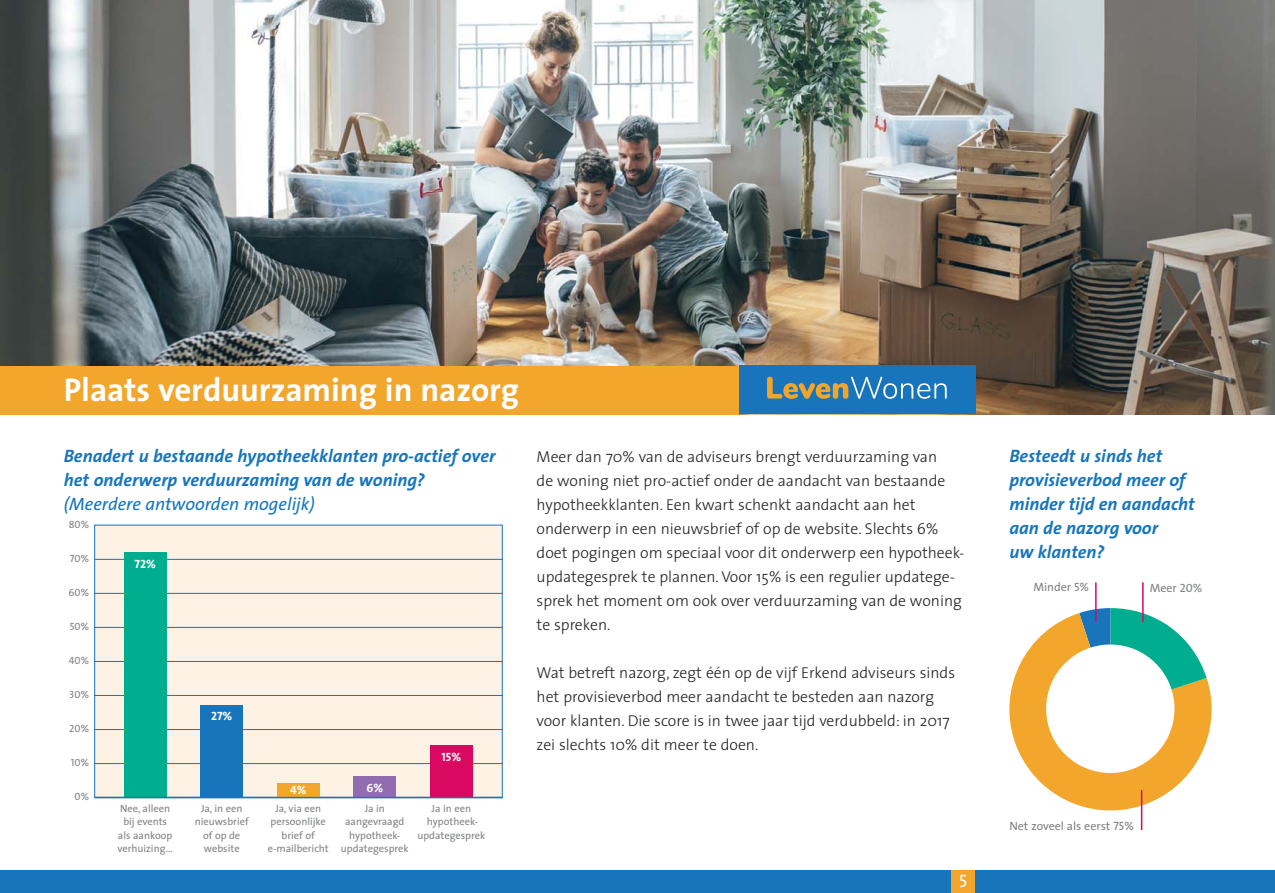
<style>
.page{position:relative;width:1275px;height:893px;background:#fff}
.page>*{position:absolute;margin:0;border:0;box-sizing:border-box;transform-origin:0 0}
.t1{font:700 33px "The Sans";color:#fff}
.t2{font:italic 700 18px/24px "The Sans";color:#1875bc}
.t3{font:italic 18px "The Sans";color:#1875bc}
.t4{font:18px "The Sans Caps";color:#fff}
.t5{font:300 15.75px/24px "The Sans";color:#231f20}
.t6{font:12px "The Sans";color:#808285}
.t7{font:12px "The Sans Bold Caps";color:#fff}
.t8{font:10.5px/13.5px "The Sans";color:#808285;text-align:center}
.t9{font:10.5px "The Sans Caps";color:#808285}
.s1{font-family:"The Sans Caps"}
</style>
<div class="page">
<svg style="left:1009px;top:613px;width:203px;height:209px;fill:#f2a62c"></svg>
<svg style="left:1079px;top:608px;width:128px;height:101px"></svg>
<div style="left:1046px;top:644px;width:129px;height:129px;background:#fff;border-radius:50%"></div>
<div style="left:95px;top:525px;width:407px;height:272px;background:#fdf2e4"></div>
<div style="left:277px;top:783px;width:43px;height:14px;background:#f2a62c"></div>
<div style="left:354px;top:776px;width:42px;height:20px;background:#916caf"></div>
<hr style="left:94px;top:763px;width:409px;height:1px;background:#1875bc">
<hr style="left:94px;top:729px;width:409px;height:1px;background:#1875bc">
<hr style="left:94px;top:695px;width:409px;height:1px;background:#1875bc">
<hr style="left:94px;top:661px;width:409px;height:1px;background:#1875bc">
<hr style="left:94px;top:627px;width:409px;height:1px;background:#1875bc">
<hr style="left:94px;top:593px;width:409px;height:1px;background:#1875bc">
<hr style="left:94px;top:559px;width:409px;height:1px;background:#1875bc">
<div style="left:124px;top:552px;width:42px;height:245px;background:#00ad8e"></div>
<div style="left:200px;top:705px;width:43px;height:92px;background:#1875bc"></div>
<div style="left:430px;top:745px;width:43px;height:51px;background:#d90861"></div>
<hr style="left:94px;top:796px;width:409px;height:2px;background:#1875bc">
<img style="left:0;top:0;width:1275px;height:414px">
<div style="left:0;top:366px;width:739px;height:48px;background:#f2a62c"></div>
<div style="left:739px;top:366px;width:236px;height:48px;background:#1875bc"></div>
<svg style="left:767px;top:377px;width:180px;height:22px"></svg>
<div style="left:0;top:870px;width:1275px;height:22px;background:#1875bc"></div>
<hr style="left:1095px;top:582px;width:2px;height:40px;background:#d90861">
<hr style="left:1142px;top:582px;width:2px;height:40px;background:#d90861">
<hr style="left:1141px;top:790px;width:1px;height:40px;background:#d90861">
<div style="left:951px;top:870px;width:24px;height:22px;background:#f2a62c"></div>
<h1 class="t1" style="left:64px;top:378px;width:457px">Plaats verduurzaming in nazorg</h1>
<p class="t2" style="left:64px;top:446px;width:433px">Benadert u bestaande hypotheekklanten pro-actief over het onderwerp verduurzaming van de woning?</p>
<p class="t3" style="left:64px;top:497px;width:253px">(Meerdere antwoorden mogelijk)</p>
<p class="t9" style="left:69px;top:518px;width:22px">80%</p>
<p class="t9" style="left:70px;top:552px;width:21px">70%</p>
<p class="t9" style="left:68px;top:586px;width:22px">60%</p>
<p class="t9" style="left:70px;top:620px;width:21px">50%</p>
<p class="t9" style="left:69px;top:654px;width:22px">40%</p>
<p class="t9" style="left:69px;top:688px;width:21px">30%</p>
<p class="t9" style="left:69px;top:722px;width:21px">20%</p>
<p class="t9" style="left:71px;top:756px;width:20px">10%</p>
<p class="t9" style="left:75px;top:790px;width:16px">0%</p>
<p class="t7" style="left:135px;top:556px;width:23px">72%</p>
<p class="t8" style="left:117px;top:802px;width:57px">Nee, alleen bij events als aankoop verhuizing...</p>
<p class="t7" style="left:211px;top:709px;width:23px">27%</p>
<p class="t7" style="left:290px;top:782px;width:18px">4%</p>
<p class="t8" style="left:195px;top:802px;width:56px">Ja, in een nieuwsbrief of op de website</p>
<p class="t8" style="left:268px;top:802px;width:62px">Ja, via een persoonlijke brief of e-mailbericht</p>
<p class="t7" style="left:366px;top:780px;width:18px">6%</p>
<p class="t8" style="left:341px;top:802px;width:69px">Ja in aangevraagd hypotheek&shy;updategesprek</p>
<p class="t7" style="left:442px;top:749px;width:21px">15%</p>
<p class="t8" style="left:417px;top:802px;width:69px">Ja in een hypotheek&shy;updategesprek</p>
<p class="t5" style="left:537px;top:446px;width:429px">Meer dan 70% van de adviseurs brengt verduurzaming van<br>de woning niet pro-actief onder de aandacht van bestaande hypotheekklanten. Een kwart schenkt aandacht aan het onderwerp in een nieuwsbrief of op de website. Slechts 6% doet pogingen om speciaal voor dit onderwerp een hypotheek&shy;updategesprek te plannen. Voor 15% is een regulier updatege&shy;sprek het moment om ook over verduurzaming van de woning te spreken.</p>
<p class="t5" style="left:537px;top:662px;width:420px">Wat betreft nazorg, zegt één op de vijf Erkend adviseurs sinds het provisieverbod meer aandacht te besteden aan nazorg voor klanten. Die score is in twee jaar tijd verdubbeld: in 2017 zei slechts 10% dit meer te doen.</p>
<p class="t4" style="left:959px;top:870px;width:10px">5</p>
<p class="t2" style="left:1009px;top:446px;width:187px">Besteedt u sinds het provisieverbod meer of minder tijd en aandacht aan de nazorg voor<br>uw klanten?</p>
<p class="t6" style="left:1033px;top:582px;width:57px">Minder <span class="s1">5%</span></p>
<p class="t6" style="left:1150px;top:583px;width:54px">Meer <span class="s1">20%</span></p>
<p class="t6" style="left:1009px;top:821px;width:126px">Net zoveel als eerst <span class="s1">75%</span></p>
</div>
